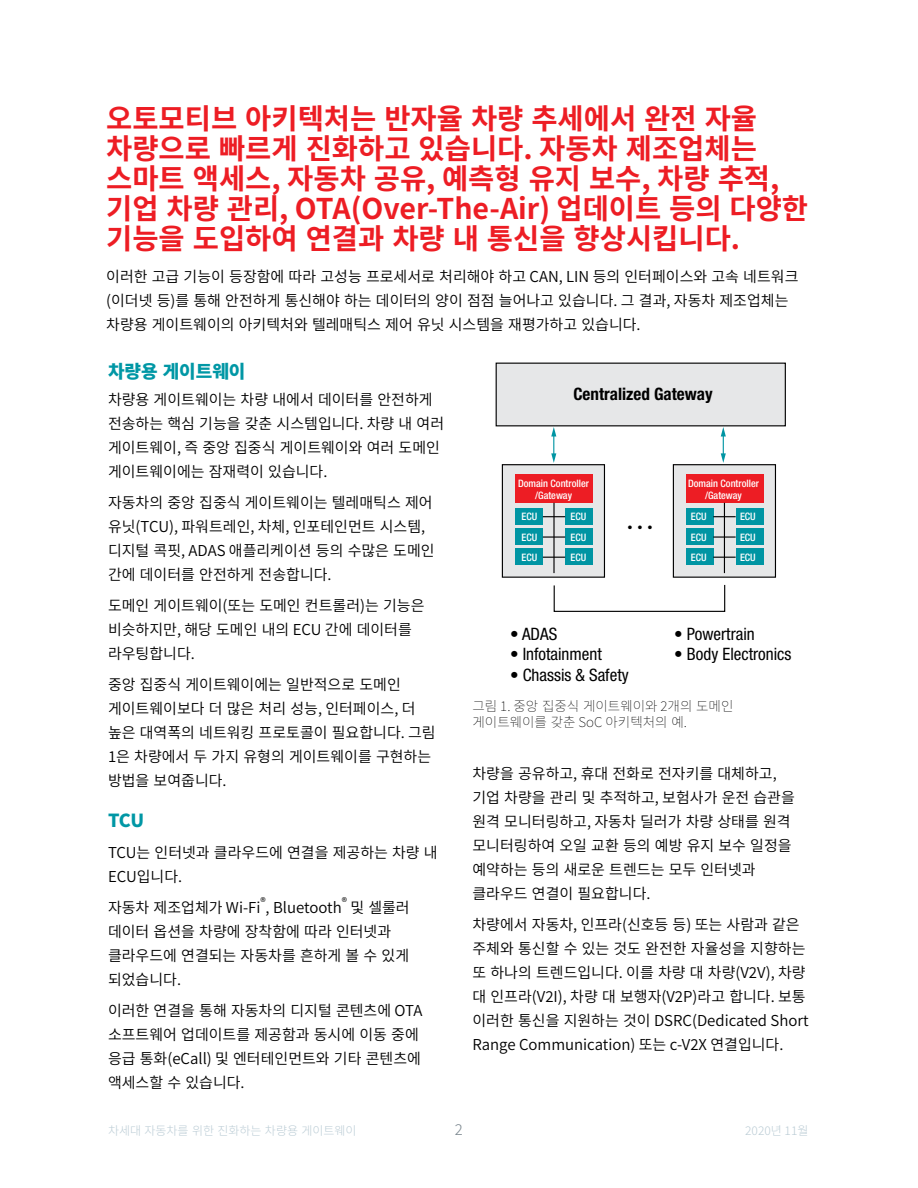
<style>
.page{position:relative;width:918px;height:1188px;background:#fff}
.page>*{position:absolute;margin:0;border:0;box-sizing:border-box;transform-origin:0 0}
.t1{font:700 28.5px/30px "Source Han Sans KR";color:#ed1d24}
.t2{font:800 18px "Source Han Sans KR";color:#0097a5}
.t3{font:condensed 17.1px "Helvetica Neue LT Std";color:#000}
.t4{font:700 condensed 17.1px "Helvetica Neue LT Std";color:#000}
.t5{font:15px/24px "Source Han Sans KR";color:#000}
.t6{font:300 15px "Source Han Sans KR";color:#79858d}
.t7{font:200 13.5px/16.5px "Source Han Sans KR";color:#000}
.t8{font:300 12px "Source Han Sans KR";color:#bbccd5}
.t9{font:11.25px "Source Han Sans KR";color:#000}
.t10{font:500 condensed 10.2px/20.4px "Helvetica Neue LT Std";color:#fff;text-align:justify}
.t11{font:condensed 10.2px "Helvetica Neue LT Std";color:#000}
</style>
<div class="page">
<div style="left:496px;top:363px;width:289px;height:63px;background:#e6e7e8"></div>
<div style="left:502px;top:465px;width:102px;height:112px;background:#e6e7e8"></div>
<div style="left:502px;top:464px;width:103px;height:114px;border:1px solid #000"></div>
<div style="left:673px;top:465px;width:102px;height:112px;background:#e6e7e8"></div>
<div style="left:673px;top:464px;width:103px;height:114px;border:1px solid #000"></div>
<div style="left:515px;top:508px;width:28px;height:17px;background:#0095a3"></div>
<div style="left:515px;top:528px;width:28px;height:17px;background:#0095a3"></div>
<div style="left:515px;top:548px;width:28px;height:17px;background:#0095a3"></div>
<div style="left:565px;top:508px;width:28px;height:17px;background:#0095a3"></div>
<div style="left:565px;top:528px;width:28px;height:17px;background:#0095a3"></div>
<div style="left:565px;top:548px;width:28px;height:17px;background:#0095a3"></div>
<div style="left:686px;top:474px;width:77px;height:29px;background:#ed1d24"></div>
<div style="left:686px;top:508px;width:28px;height:17px;background:#0095a3"></div>
<div style="left:686px;top:528px;width:28px;height:17px;background:#0095a3"></div>
<div style="left:686px;top:548px;width:28px;height:17px;background:#0095a3"></div>
<div style="left:736px;top:508px;width:28px;height:17px;background:#0095a3"></div>
<div style="left:736px;top:528px;width:28px;height:17px;background:#0095a3"></div>
<div style="left:736px;top:548px;width:28px;height:17px;background:#0095a3"></div>
<div style="left:515px;top:474px;width:77px;height:29px;background:#ed1d24"></div>
<svg style="left:553px;top:584px;width:173px;height:28px"></svg>
<svg style="left:551px;top:427px;width:5px;height:36px"></svg>
<svg style="left:721px;top:427px;width:5px;height:36px"></svg>
<hr style="left:553px;top:503px;width:2px;height:70px;background:#000">
<svg style="left:543px;top:516px;width:22px;height:1px"></svg>
<hr style="left:543px;top:536px;width:22px;height:2px;background:#000">
<svg style="left:543px;top:557px;width:22px;height:1px"></svg>
<hr style="left:724px;top:503px;width:1px;height:70px;background:#000">
<svg style="left:713px;top:516px;width:23px;height:1px"></svg>
<hr style="left:713px;top:536px;width:23px;height:2px;background:#000">
<svg style="left:713px;top:557px;width:23px;height:1px"></svg>
<h1 class="t1" style="left:106px;top:104px;width:704px">오토모티브 아키텍처는 반자율 차량 추세에서 완전 자율 차량으로 빠르게 진화하고 있습니다. 자동차 제조업체는 스마트 액세스, 자동차 공유, 예측형 유지 보수, 차량 추적, 기업 차량 관리, OTA(Over-The-Air) 업데이트 등의 다양한 기능을 도입하여 연결과 차량 내 통신을 향상시킵니다.</h1>
<p class="t5" style="left:106px;top:265px;width:694px">이러한 고급 기능이 등장함에 따라 고성능 프로세서로 처리해야 하고 CAN, LIN 등의 인터페이스와 고속 네트워크 (이더넷 등)를 통해 안전하게 통신해야 하는 데이터의 양이 점점 늘어나고 있습니다. 그 결과, 자동차 제조업체는 차량용 게이트웨이의 아키텍처와 텔레매틱스 제어 유닛 시스템을 재평가하고 있습니다.</p>
<p class="t2" style="left:108px;top:361px;width:139px">차량용 게이트웨이</p>
<p class="t5" style="left:108px;top:388px;width:338px">차량용 게이트웨이는 차량 내에서 데이터를 안전하게 전송하는 핵심 기능을 갖춘 시스템입니다. 차량 내 여러 게이트웨이, 즉 중앙 집중식 게이트웨이와 여러 도메인 게이트웨이에는 잠재력이 있습니다.</p>
<p class="t5" style="left:108px;top:491px;width:328px">자동차의 중앙 집중식 게이트웨이는 텔레매틱스 제어 유닛(TCU), 파워트레인, 차체, 인포테인먼트 시스템, 디지털 콕핏, ADAS 애플리케이션 등의 수많은 도메인 간에 데이터를 안전하게 전송합니다.</p>
<p class="t5" style="left:108px;top:594px;width:318px">도메인 게이트웨이(또는 도메인 컨트롤러)는 기능은 비슷하지만, 해당 도메인 내의 ECU 간에 데이터를 라우팅합니다.</p>
<p class="t5" style="left:108px;top:673px;width:329px">중앙 집중식 게이트웨이에는 일반적으로 도메인 게이트웨이보다 더 많은 처리 성능, 인터페이스, 더 높은 대역폭의 네트워킹 프로토콜이 필요합니다. 그림<br>1은 차량에서 두 가지 유형의 게이트웨이를 구현하는 방법을 보여줍니다.</p>
<p class="t2" style="left:108px;top:810px;width:38px">TCU</p>
<p class="t5" style="left:108px;top:841px;width:331px">TCU는 인터넷과 클라우드에 연결을 제공하는 차량 내<br>ECU입니다.</p>
<p class="t5" style="left:108px;top:896px;width:235px">자동차 제조업체가 Wi-Fi , Bluetooth</p>
<p class="t4" style="left:573px;top:384px;width:141px">Centralized Gateway</p>
<p class="t10" style="left:518px;top:477px;width:72px;line-height:12.3px;text-align:center">Domain Controller /Gateway</p>
<p class="t10" style="left:521px;top:506px;width:17px">ECU ECU ECU</p>
<p class="t10" style="left:571px;top:506px;width:17px">ECU ECU ECU</p>
<p class="t10" style="left:691px;top:506px;width:17px">ECU ECU ECU</p>
<p class="t10" style="left:740px;top:506px;width:17px">ECU ECU ECU</p>
<p class="t10" style="left:688px;top:477px;width:72px;line-height:12.3px;text-align:center">Domain Controller /Gateway</p>
<p class="t11" style="left:627px;top:521px;width:27px">• • •</p>
<p class="t3" style="left:510px;top:624px;width:49px">• ADAS</p>
<p class="t3" style="left:674px;top:624px;width:82px">• Powertrain</p>
<p class="t3" style="left:510px;top:644px;width:93px">• Infotainment</p>
<p class="t3" style="left:674px;top:644px;width:119px">• Body Electronics</p>
<p class="t3" style="left:510px;top:665px;width:120px">• Chassis &amp; Safety</p>
<p class="t7" style="left:472px;top:698px;width:262px">그림 1. 중앙 집중식 게이트웨이와 2개의 도메인 게이트웨이를 갖춘 SoC 아키텍처의 예.</p>
<p class="t5" style="left:473px;top:762px;width:324px">차량을 공유하고, 휴대 전화로 전자키를 대체하고, 기업 차량을 관리 및 추적하고, 보험사가 운전 습관을 원격 모니터링하고, 자동차 딜러가 차량 상태를 원격 모니터링하여 오일 교환 등의 예방 유지 보수 일정을 예약하는 등의 새로운 트렌드는 모두 인터넷과 클라우드 연결이 필요합니다.</p>
<p class="t5" style="left:473px;top:913px;width:338px">차량에서 자동차, 인프라(신호등 등) 또는 사람과 같은 주체와 통신할 수 있는 것도 완전한 자율성을 지향하는 또 하나의 트렌드입니다. 이를 차량 대 차량(V2V), 차량 대 인프라(V2I), 차량 대 보행자(V2P)라고 합니다. 보통 이러한 통신을 지원하는 것이 DSRC(Dedicated Short<br>Range Communication) 또는 c-V2X 연결입니다.</p>
<p class="t9" style="left:260px;top:895px;width:7px">®</p>
<p class="t9" style="left:342px;top:895px;width:7px">®</p>
<p class="t5" style="left:108px;top:896px;width:303px;text-indent:242px">및 셀룰러 데이터 옵션을 차량에 장착함에 따라 인터넷과 클라우드에 연결되는 자동차를 흔하게 볼 수 있게 되었습니다.</p>
<p class="t5" style="left:108px;top:998px;width:316px">이러한 연결을 통해 자동차의 디지털 콘텐츠에 OTA 소프트웨어 업데이트를 제공함과 동시에 이동 중에 응급 통화(eCall) 및 엔터테인먼트와 기타 콘텐츠에 액세스할 수 있습니다.</p>
<p class="t8" style="left:108px;top:1124px;width:250px">차세대 자동차를 위한 진화하는 차량용 게이트웨이</p>
<p class="t6" style="left:455px;top:1121px;width:10px">2</p>
<p class="t8" style="left:745px;top:1124px;width:65px">2020년 11월</p>
</div>
